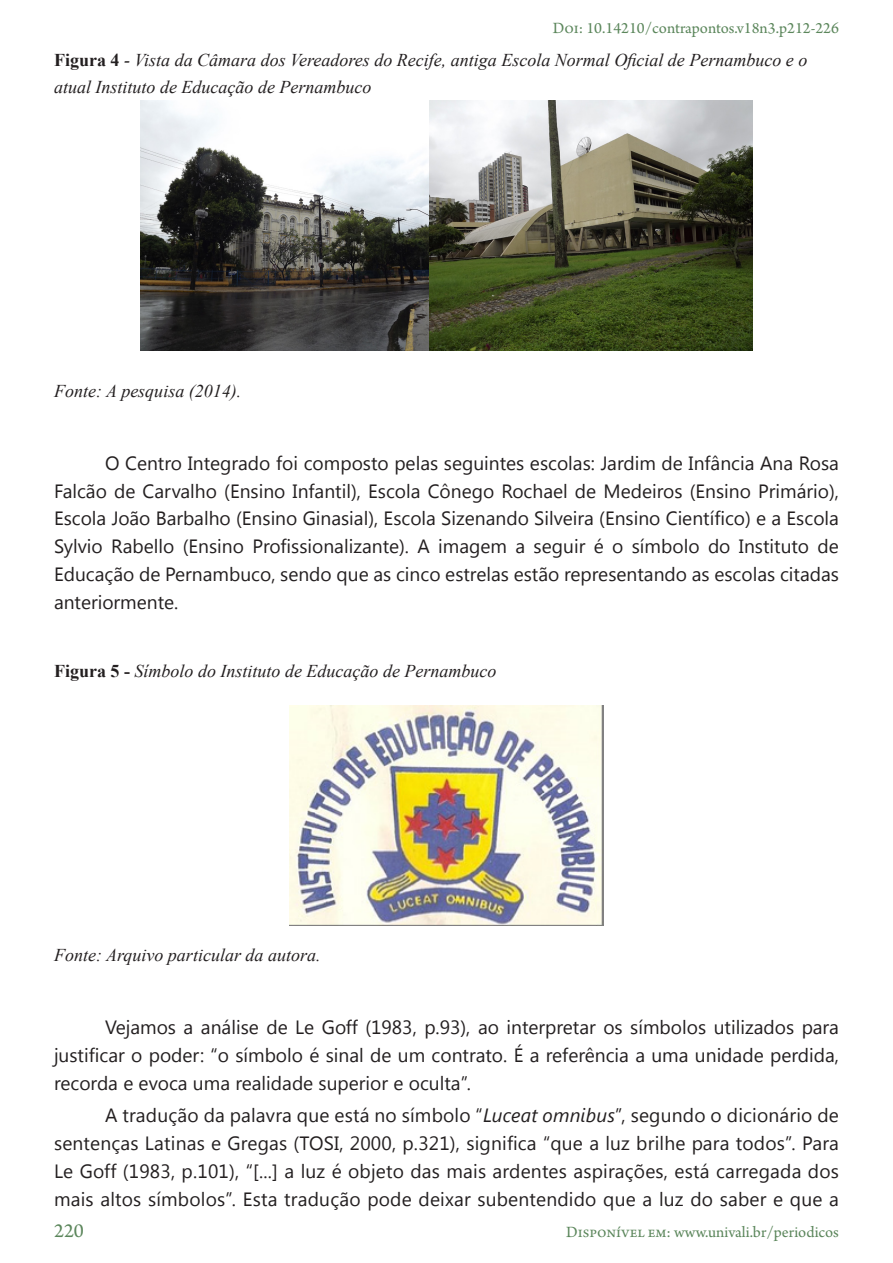
<style>
.page{position:relative;width:893px;height:1263px;background:#fff}
.page>*{position:absolute;margin:0;border:0;box-sizing:border-box;transform-origin:0 0}
.t1{font:21px "Arno Pro";color:#5b865b}
.Texto{font:19.2px/27.9px "Segoe UI";color:#231f20;text-align:justify}
.Legenda{font:italic 18px/27px "Times New Roman";color:#231f20}
.t2{font:16.5px "Arno Pro";color:#5b865b}
.s1{font-weight:700;font-style:normal}
.s2{font-style:italic}
</style>
<div class="page">
<img style="left:140px;top:101px;width:613px;height:249px">
<img style="left:290px;top:705px;width:313px;height:220px">
<p class="t2" style="left:553px;top:18px;width:288px">Doi: 10.14210/contrapontos.v18n3.p212-226</p>
<p class="Legenda" style="left:54px;top:46px;width:755px"><span class="s1">Figura 4</span> - Vista da Câmara dos Vereadores do Recife, antiga Escola Normal Oficial de Pernambuco e o atual Instituto de Educação de Pernambuco</p>
<p class="Legenda" style="left:54px;top:377px;width:189px">Fonte: A pesquisa (2014).</p>
<p class="Texto" style="left:54px;top:448px;width:786px;text-indent:51px">O Centro Integrado foi composto pelas seguintes escolas: Jardim de Infância Ana Rosa Falcão de Carvalho (Ensino Infantil), Escola Cônego Rochael de Medeiros (Ensino Primário), Escola João Barbalho (Ensino Ginasial), Escola Sizenando Silveira (Ensino Científico) e a Escola Sylvio Rabello (Ensino Profissionalizante). A imagem a seguir é o símbolo do Instituto de Educação de Pernambuco, sendo que as cinco estrelas estão representando as escolas citadas anteriormente.</p>
<p class="Legenda" style="left:54px;top:657px;width:444px"><span class="s1">Figura 5 -</span> Símbolo do Instituto de Educação de Pernambuco</p>
<p class="Legenda" style="left:54px;top:941px;width:268px">Fonte: Arquivo particular da autora.</p>
<p class="Texto" style="left:54px;top:1012px;width:786px;text-indent:51px">Vejamos a análise de Le Goff (1983, p.93), ao interpretar os símbolos utilizados para justificar o poder: “o símbolo é sinal de um contrato. É a referência a uma unidade perdida, recorda e evoca uma realidade superior e oculta”.</p>
<p class="Texto" style="left:54px;top:1100px;width:786px;text-indent:51px">A tradução da palavra que está no símbolo “<span class="s2">Luceat omnibus</span>”, segundo o dicionário de sentenças Latinas e Gregas (TOSI, 2000, p.321), significa “que a luz brilhe para todos”. Para Le Goff (1983, p.101), “[...] a luz é objeto das mais ardentes aspirações, está carregada dos mais altos símbolos”. Esta tradução pode deixar subentendido que a luz do saber e que a</p>
<p class="t1" style="left:54px;top:1219px;width:31px">220</p>
<p class="t2" style="left:566px;top:1222px;width:274px">Disponível em: www.univali.br/periodicos</p>
</div>
